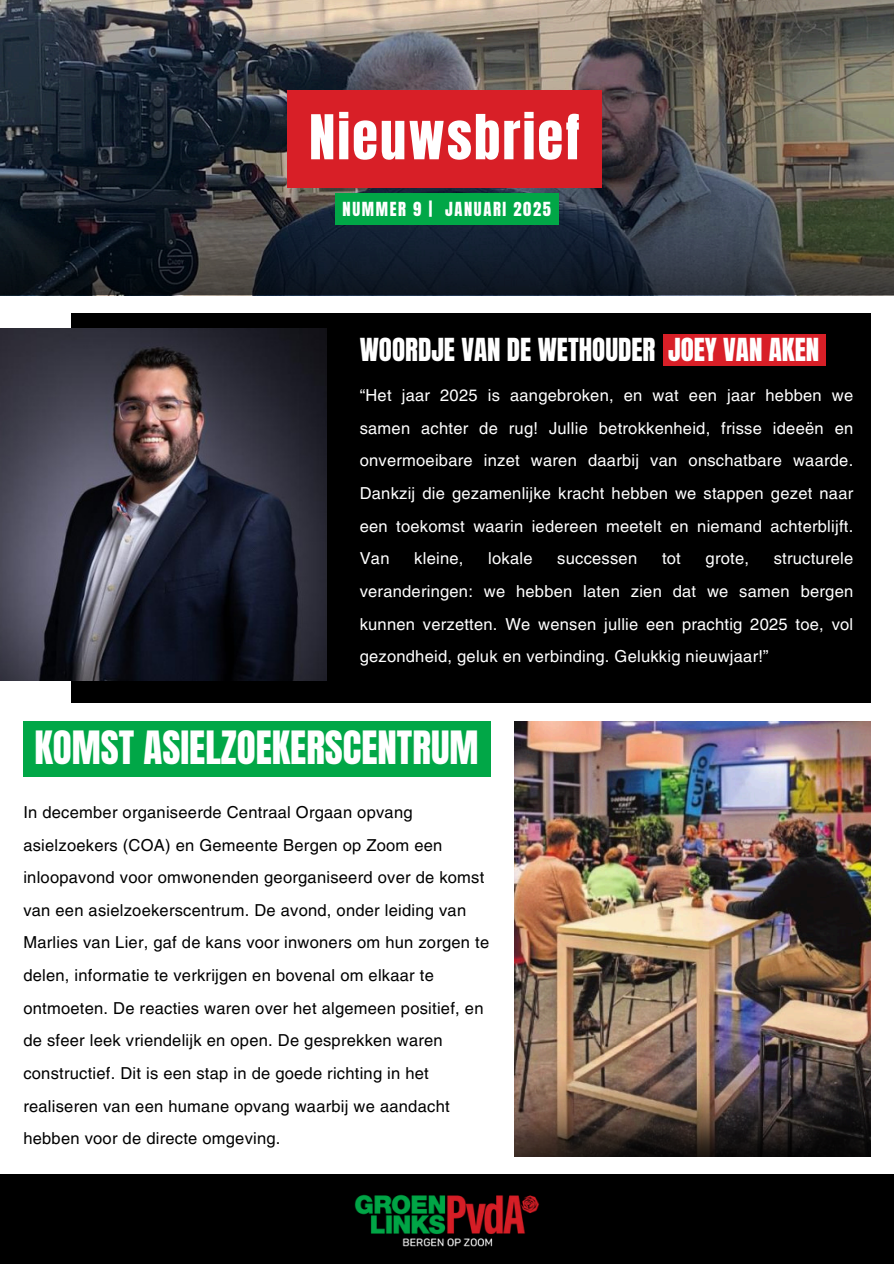
<style>
.page{position:relative;width:894px;height:1264px;background:#fff}
.page>*{position:absolute;margin:0;border:0;box-sizing:border-box;transform-origin:0 0}
.t1{font:52.5px "Anton";letter-spacing:.04em;color:#fff}
.t2{font:39px "Anton";color:#fff}
.t3{font:27px "Anton";color:#fff}
.t4{font:16.5px/32.7px "Helvetica LT Pro";letter-spacing:.015em;color:#000}
.t5{font:16.5px/32.7px "Helvetica LT Pro";letter-spacing:.015em;color:#fff;text-align:justify}
.t6{font:16.5px "Anton";letter-spacing:.1em;color:#fff}
</style>
<div class="page">
<div style="left:0;top:1174px;width:893px;height:89px;background:#000"></div>
<div style="left:71px;top:313px;width:799px;height:389px;background:#000"></div>
<div style="left:662px;top:334px;width:163px;height:32px;background:#d81f27"></div>
<img style="left:0;top:329px;width:326px;height:352px">
<div style="left:23px;top:721px;width:468px;height:56px;background:#01a747"></div>
<img style="left:0;top:0;width:893px;height:295px">
<img style="left:0;top:16px;width:893px;height:278px">
<img style="left:514px;top:721px;width:356px;height:275px">
<img style="left:514px;top:996px;width:356px;height:159px">
<img style="left:354px;top:1194px;width:186px;height:53px">
<div style="left:287px;top:90px;width:315px;height:98px;background:#d81f27"></div>
<div style="left:335px;top:193px;width:223px;height:32px;background:#01a747"></div>
<p class="t1" style="left:309px;top:99px;width:272px">Nieuwsbrief</p>
<p class="t6" style="left:342px;top:197px;width:210px">NUMMER 9 | JANUARI 2025</p>
<h4 class="t3" style="left:359px;top:330px;width:461px">WOORDJE VAN DE WETHOUDER JOEY VAN AKEN</h4>
<h3 class="t5" style="left:359px;top:380px;width:495px">“Het jaar 2025 is aangebroken, en wat een jaar hebben we samen achter de rug! Jullie betrokkenheid, frisse ideeën en onvermoeibare inzet waren daarbij van onschatbare waarde.<br>Dankzij die gezamenlijke kracht hebben we stappen gezet naar een toekomst waarin iedereen meetelt en niemand achterblijft.<br>Van</h3>
<h3 class="t5" style="left:359px;top:543px;width:495px;text-indent:414px">structurele veranderingen: we hebben laten zien dat we samen bergen kunnen verzetten. We wensen jullie een prachtig 2025 toe, vol gezondheid, geluk en verbinding. Gelukkig nieuwjaar!”</h3>
<h3 class="t5" style="left:414px;top:543px;width:51px">kleine,</h3>
<h3 class="t5" style="left:488px;top:543px;width:46px">lokale</h3>
<h3 class="t5" style="left:557px;top:543px;width:81px">successen</h3>
<h3 class="t5" style="left:661px;top:543px;width:20px">tot</h3>
<h3 class="t5" style="left:705px;top:543px;width:45px">grote,</h3>
<h2 class="t2" style="left:34px;top:719px;width:445px">KOMST ASIELZOEKERSCENTRUM</h2>
<h1 class="t4" style="left:23px;top:797px;width:467px">In december organiseerde Centraal Orgaan opvang asielzoekers (COA) en Gemeente Bergen op Zoom een inloopavond voor omwonenden georganiseerd over de komst van een asielzoekerscentrum. De avond, onder leiding van Marlies van Lier, gaf de kans voor inwoners om hun zorgen te delen, informatie te verkrijgen en bovenal om elkaar te ontmoeten. De reacties waren over het algemeen positief, en de sfeer leek vriendelijk en open. De gesprekken waren constructief. Dit is een stap in de goede richting in het realiseren van een humane opvang waarbij we aandacht hebben voor de directe omgeving.</h1>
</div>
